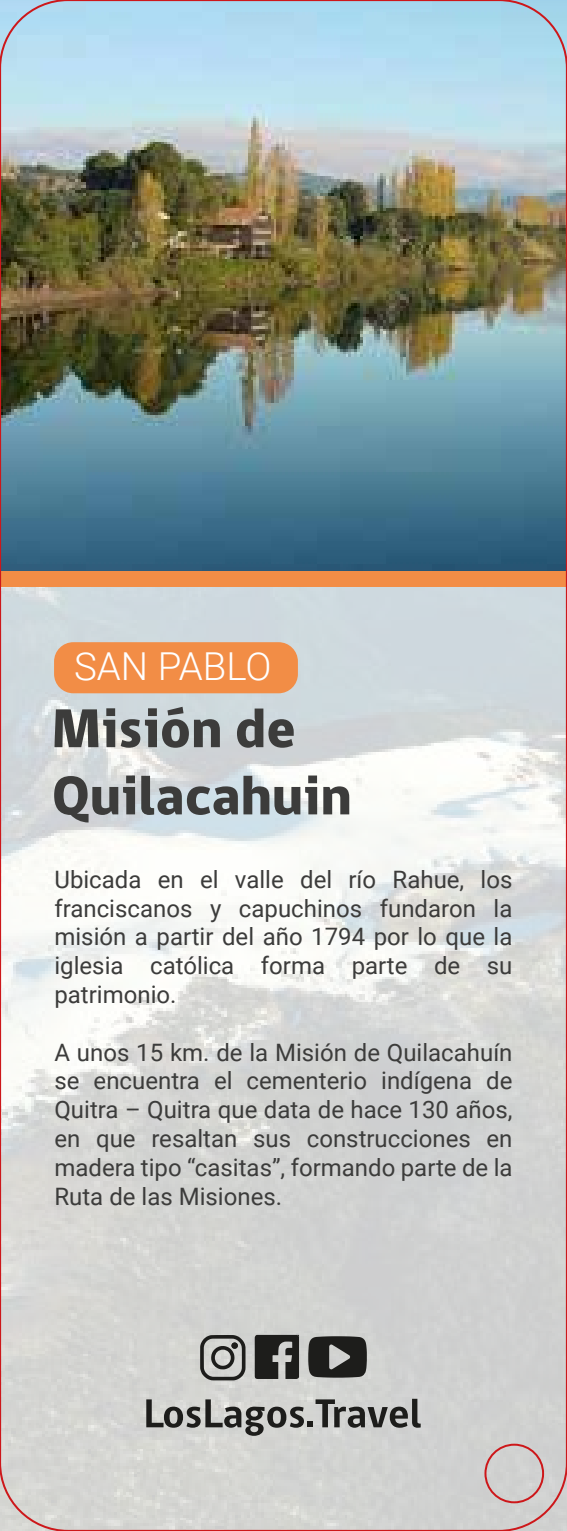
<style>
.page{position:relative;width:567px;height:1531px;background:#fff}
.page>*{position:absolute;margin:0;border:0;box-sizing:border-box;transform-origin:0 0}
.t1{font:800 56px/67.2px "gob CL";color:#3c3c3b}
.t2{font:300 38.4px "Roboto";color:#fff}
.t3{font:24px/28.8px "Roboto";color:#3c3c3b;text-align:justify}
</style>
<div class="page">
<img style="left:0;top:587px;width:567px;height:944px">
<img style="left:0;top:0;width:567px;height:571px">
<svg style="left:146px;top:1399px;width:275px;height:37px;background:#9c9d9a"></svg>
<svg style="left:200px;top:1335px;width:45px;height:45px;background:#8f908d"></svg>
<div style="left:231px;top:1342px;width:7px;height:6px;background:#1d1d1b;border-radius:50%"></div>
<svg style="left:255px;top:1335px;width:44px;height:44px;background:#40403e"></svg>
<svg style="left:308px;top:1336px;width:59px;height:41px;background:#3e3e3c"></svg>
<div style="left:0;top:571px;width:567px;height:16px;background:#f28d46"></div>
<div style="left:54px;top:642px;width:244px;height:51px;background:#f28d46;border-radius:19px"></div>
<div style="left:484px;top:1443px;width:60px;height:60px;border:2px solid #cd171a;border-radius:50%"></div>
<h2 class="t2" style="left:74px;top:640px;width:199px">SAN PABLO</h2>
<h1 class="t1" style="left:52px;top:696px;width:301px">Misión de<br>Quilacahuin</h1>
<p class="t3" style="left:54px;top:864px;width:460px">Ubicada en el valle del río Rahue, los franciscanos y capuchinos fundaron la misión a partir del año 1794 por lo que la iglesia católica forma parte de su patrimonio.</p>
<p class="t3" style="left:54px;top:1037px;width:460px">A unos 15 km. de la Misión de Quilacahuín se encuentra el cementerio indígena de Quitra – Quitra que data de hace 130 años, en que resaltan sus construcciones en madera tipo “casitas”, formando parte de la Ruta de las Misiones.</p>
</div>
